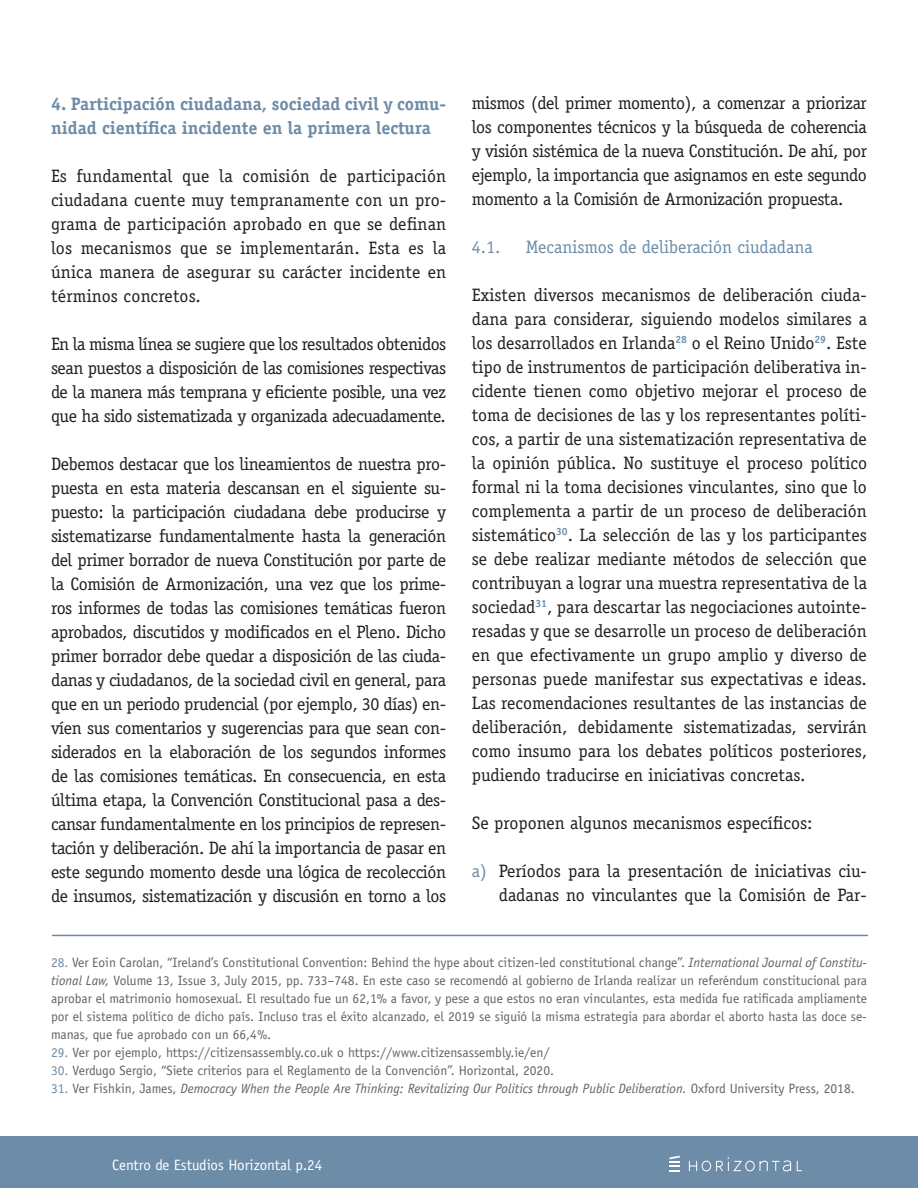
<style>
.page{position:relative;width:918px;height:1188px;background:#fff}
.page>*{position:absolute;margin:0;border:0;box-sizing:border-box;transform-origin:0 0}
.t1{font:18px/24px "Officina Serif Std";letter-spacing:-.02em;color:#231f20;text-align:justify}
.t2{font:18px/24px "Officina Serif Std";color:#231f20;text-align:right}
.t3{font:700 18px/24px "Officina Serif Std";color:#6d8ca8}
.t4{font:18px "Officina Serif Std";color:#6d8ca8}
.t5{font:15px "Officina Sans Std";color:#fff}
.t6{font:13.5px/18px "Officina Sans Std";color:#636363;text-align:justify}
.t7{font:italic 13.5px "Officina Sans Std";color:#636363}
.s1{color:#6d8ca8}
.s2{font-style:italic}
.s3{font-style:normal;color:#6d8ca8}
.s4{font-style:normal}
</style>
<div class="page">
<div style="left:0;top:1136px;width:918px;height:52px;background:#6d8ca8"></div>
<svg style="left:669px;top:1156px;width:11px;height:16px"></svg>
<svg style="left:688px;top:1157px;width:114px;height:15px"></svg>
<hr style="left:52px;top:935px;width:816px;height:1px;background:#6d8ca8">
<p class="t3" style="left:51px;top:91px;width:397px">4. Participación ciudadana, sociedad civil y comu&shy;nidad científica incidente en la primera lectura</p>
<p class="t1" style="left:51px;top:163px;width:397px">Es fundamental que la comisión de participación ciudadana cuente muy tempranamente con un pro&shy;grama de participación aprobado en que se definan los mecanismos que se implementarán. Esta es la única manera de asegurar su carácter incidente en términos concretos.</p>
<p class="t1" style="left:51px;top:331px;width:397px">En la misma línea se sugiere que los resultados obtenidos sean puestos a disposición de las comisiones respectivas de la manera más temprana y eficiente posible, una vez que ha sido sistematizada y organizada adecuadamente.</p>
<p class="t1" style="left:51px;top:451px;width:397px">Debemos destacar que los lineamientos de nuestra pro&shy;puesta en esta materia descansan en el siguiente su&shy;puesto: la participación ciudadana debe producirse y sistematizarse fundamentalmente hasta la generación del primer borrador de nueva Constitución por parte de la Comisión de Armonización, una vez que los prime&shy;ros informes de todas las comisiones temáticas fueron aprobados, discutidos y modificados en el Pleno. Dicho primer borrador debe quedar a disposición de las ciuda&shy;danas y ciudadanos, de la sociedad civil en general, para que en un periodo prudencial (por ejemplo, 30 días) en&shy;víen sus comentarios y sugerencias para que sean con&shy;siderados en la elaboración de los segundos informes de las comisiones temáticas. En consecuencia, en esta última etapa, la Convención Constitucional pasa a des&shy;cansar fundamentalmente en los principios de represen&shy;tación y deliberación. De ahí la importancia de pasar en este segundo momento desde una lógica de recolección de insumos, sistematización y discusión en torno a los</p>
<p class="t1" style="left:472px;top:91px;width:397px">mismos (del primer momento), a comenzar a priorizar los componentes técnicos y la búsqueda de coherencia y visión sistémica de la nueva Constitución. De ahí, por ejemplo, la importancia que asignamos en este segundo momento a la Comisión de Armonización propuesta.</p>
<p class="t4" style="left:472px;top:236px;width:30px">4.1.</p>
<p class="t4" style="left:526px;top:236px;width:289px">Mecanismos de deliberación ciudadana</p>
<p class="t1" style="left:472px;top:283px;width:397px">Existen diversos mecanismos de deliberación ciuda&shy;dana para considerar, siguiendo modelos similares a los desarrollados en Irlanda<sup>28</sup> o el Reino Unido<sup>29</sup>. Este tipo de instrumentos de participación deliberativa in&shy;cidente tienen como objetivo mejorar el proceso de toma de decisiones de las y los representantes políti&shy;cos, a partir de una sistematización representativa de la opinión pública. No sustituye el proceso político formal ni la toma decisiones vinculantes, sino que lo complementa a partir de un proceso de deliberación sistemático<sup>30</sup>. La selección de las y los participantes se debe realizar mediante métodos de selección que contribuyan a lograr una muestra representativa de la sociedad<sup>31</sup>, para descartar las negociaciones autointe&shy;resadas y que se desarrolle un proceso de deliberación en que efectivamente un grupo amplio y diverso de personas puede manifestar sus expectativas e ideas.<br>Las recomendaciones resultantes de las instancias de deliberación, debidamente sistematizadas, servirán como insumo para los debates políticos posteriores, pudiendo traducirse en iniciativas concretas.</p>
<p class="t2" style="left:472px;top:811px;width:342px">Se proponen algunos mecanismos específicos:</p>
<p class="t2" style="left:472px;top:859px;width:397px"><span class="s1">a)</span> Períodos para la presentación de iniciativas ciu&shy;dadanas no vinculantes que la Comisión de Par-</p>
<p class="t6" style="left:51px;top:954px;width:817px"><span class="s1">28.</span> Ver Eoin Carolan, “Ireland’s Constitutional Convention: Behind the hype about citizen-led constitutional change”. <span class="s2">International Journal of Constitu&shy;tional Law,</span> Volume 13, Issue 3, July 2015, pp. 733–748. En este caso se recomendó al gobierno de Irlanda realizar un referéndum constitucional para aprobar el matrimonio homosexual. El resultado fue un 62,1% a favor, y pese a que estos no eran vinculantes, esta medida fue ratificada ampliamente por el sistema político de dicho país. Incluso tras el éxito alcanzado, el 2019 se siguió la misma estrategia para abordar el aborto hasta las doce se&shy;manas, que fue aprobado con un 66,4%.</p>
<p class="t6" style="left:51px;top:1044px;width:500px"><span class="s1">29.</span> Ver por ejemplo, https://citizensassembly.co.uk o https://www.citizensassembly.ie/en/</p>
<p class="t6" style="left:51px;top:1062px;width:505px"><span class="s1">30.</span> Verdugo Sergio, “Siete criterios para el Reglamento de la Convención”. Horizontal, 2020.</p>
<p class="t7" style="left:51px;top:1081px;width:805px"><span class="s3">31.</span> <span class="s4">Ver Fishkin, James,</span> Democracy When the People Are Thinking: Revitalizing Our Politics through Public Deliberation. <span class="s4">Oxford University Press, 2018.</span></p>
<p class="t5" style="left:112px;top:1156px;width:212px">Centro de Estudios Horizontal p.24</p>
</div>
